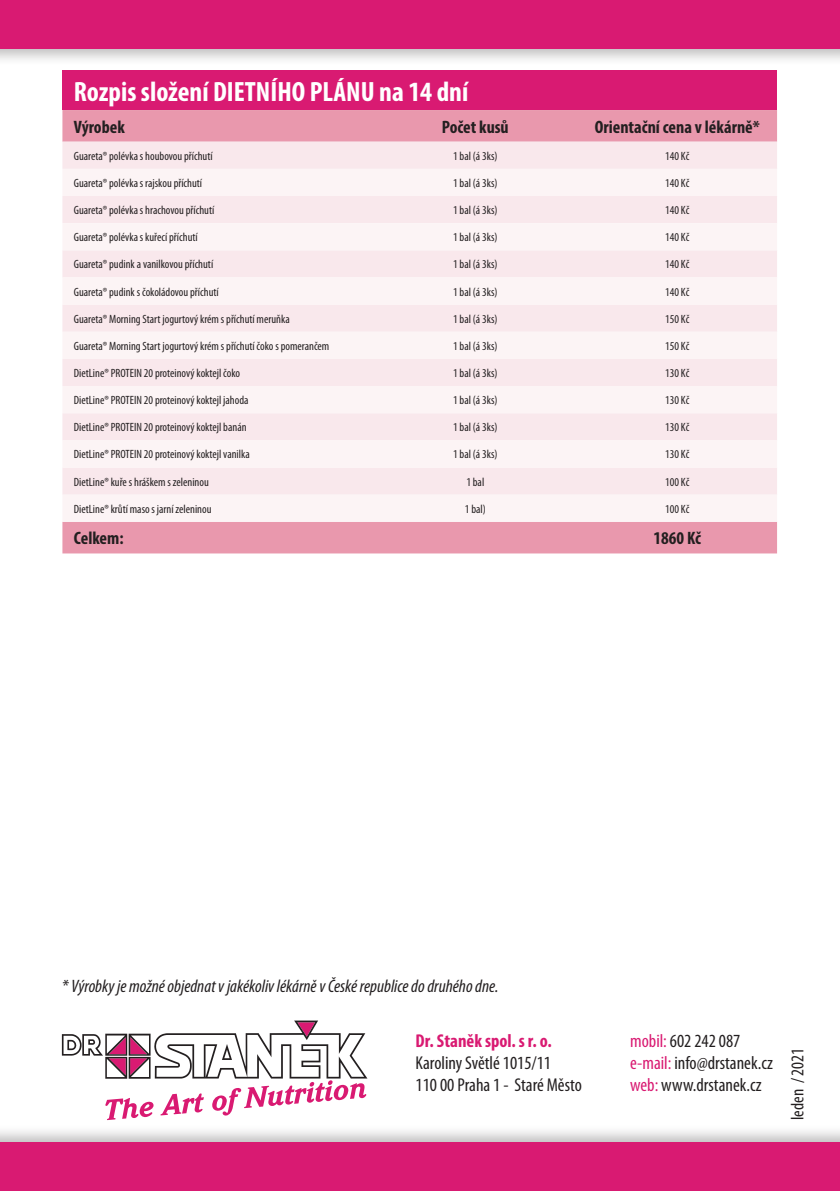
<style>
.page{position:relative;width:840px;height:1191px;background:#fff}
.page>*{position:absolute;margin:0;border:0;box-sizing:border-box;transform-origin:0 0}
.t1{font:700 condensed 28px "Myriad Pro";color:#fff}
.t2{font:condensed 18.6px/22.4px "Myriad Pro";color:#231f20}
.t3{font:700 condensed 18.6px "Myriad Pro";color:#d91a72}
.t4{font:italic condensed 18px "Myriad Pro";color:#231f20}
.t5{font:700 condensed 18px "Myriad Pro";color:#231f20}
.t6{font:condensed 18px "Myriad Pro";color:#231f20}
.t7{font:condensed 12px "Myriad Pro";color:#231f20}
.s1{color:#d91a72}
</style>
<div class="page">
<div style="left:0;top:1125px;width:839px;height:66px;background:#231f20;opacity:.3"></div>
<div style="left:0;top:1142px;width:839px;height:49px;background:#d91a72"></div>
<div style="left:0;top:0;width:839px;height:66px;background:#231f20;opacity:.3"></div>
<div style="left:0;top:0;width:839px;height:48px;background:#d91a72"></div>
<div style="left:62px;top:71px;width:714px;height:39px;background:#d91a72"></div>
<div style="left:62px;top:110px;width:714px;height:443px;background:#e998ad"></div>
<div style="left:62px;top:142px;width:714px;height:27px;background:#f9e8ec"></div>
<svg style="left:62px;top:169px;width:714px;height:353px;fill:#fcf4f5"></svg>
<svg style="left:62px;top:1020px;width:305px;height:100px"></svg>
<h1 class="t1" style="left:74px;top:74px;width:396px">Rozpis složení DIETNÍHO PLÁNU na 14 dní</h1>
<h3 class="t5" style="left:74px;top:115px;width:52px">Výrobek</h3>
<h3 class="t5" style="left:441px;top:115px;width:68px">Počet kusů</h3>
<h3 class="t5" style="left:594px;top:115px;width:166px">Orientační cena v lékárně*</h3>
<p class="t7" style="left:74px;top:149px;width:140px">Guareta® polévka s houbovou příchutí</p>
<p class="t7" style="left:453px;top:149px;width:46px">1 bal (á 3ks)</p>
<p class="t7" style="left:664px;top:149px;width:26px">140 Kč</p>
<p class="t7" style="left:74px;top:176px;width:130px">Guareta® polévka s rajskou příchutí</p>
<p class="t7" style="left:453px;top:176px;width:46px">1 bal (á 3ks)</p>
<p class="t7" style="left:664px;top:176px;width:26px">140 Kč</p>
<p class="t7" style="left:74px;top:203px;width:142px">Guareta® polévka s hrachovou příchutí</p>
<p class="t7" style="left:453px;top:203px;width:46px">1 bal (á 3ks)</p>
<p class="t7" style="left:664px;top:203px;width:26px">140 Kč</p>
<p class="t7" style="left:74px;top:230px;width:125px">Guareta® polévka s kuřecí příchutí</p>
<p class="t7" style="left:453px;top:230px;width:46px">1 bal (á 3ks)</p>
<p class="t7" style="left:664px;top:230px;width:26px">140 Kč</p>
<p class="t7" style="left:74px;top:257px;width:141px">Guareta® pudink a vanilkovou příchutí</p>
<p class="t7" style="left:453px;top:257px;width:46px">1 bal (á 3ks)</p>
<p class="t7" style="left:664px;top:257px;width:26px">140 Kč</p>
<p class="t7" style="left:74px;top:284px;width:146px">Guareta® pudink s čokoládovou příchutí</p>
<p class="t7" style="left:453px;top:284px;width:46px">1 bal (á 3ks)</p>
<p class="t7" style="left:664px;top:284px;width:26px">140 Kč</p>
<p class="t7" style="left:74px;top:311px;width:217px">Guareta® Morning Start jogurtový krém s příchutí meruňka</p>
<p class="t7" style="left:453px;top:311px;width:46px">1 bal (á 3ks)</p>
<p class="t7" style="left:664px;top:311px;width:26px">150 Kč</p>
<p class="t7" style="left:74px;top:339px;width:257px">Guareta® Morning Start jogurtový krém s příchutí čoko s pomerančem</p>
<p class="t7" style="left:453px;top:339px;width:46px">1 bal (á 3ks)</p>
<p class="t7" style="left:664px;top:339px;width:26px">150 Kč</p>
<p class="t7" style="left:74px;top:366px;width:168px">DietLine® PROTEIN 20 proteinový koktejl čoko</p>
<p class="t7" style="left:453px;top:366px;width:46px">1 bal (á 3ks)</p>
<p class="t7" style="left:664px;top:366px;width:26px">130 Kč</p>
<p class="t7" style="left:74px;top:393px;width:176px">DietLine® PROTEIN 20 proteinový koktejl jahoda</p>
<p class="t7" style="left:453px;top:393px;width:46px">1 bal (á 3ks)</p>
<p class="t7" style="left:664px;top:393px;width:26px">130 Kč</p>
<p class="t7" style="left:74px;top:420px;width:174px">DietLine® PROTEIN 20 proteinový koktejl banán</p>
<p class="t7" style="left:453px;top:420px;width:46px">1 bal (á 3ks)</p>
<p class="t7" style="left:664px;top:420px;width:26px">130 Kč</p>
<p class="t7" style="left:74px;top:447px;width:177px">DietLine® PROTEIN 20 proteinový koktejl vanilka</p>
<p class="t7" style="left:453px;top:447px;width:46px">1 bal (á 3ks)</p>
<p class="t7" style="left:664px;top:447px;width:26px">130 Kč</p>
<p class="t7" style="left:74px;top:474px;width:136px">DietLine® kuře s hráškem s zeleninou</p>
<p class="t7" style="left:466px;top:474px;width:19px">1 bal</p>
<p class="t7" style="left:664px;top:474px;width:26px">100 Kč</p>
<p class="t7" style="left:74px;top:501px;width:139px">DietLine® krůtí maso s jarní zeleninou</p>
<p class="t7" style="left:464px;top:501px;width:22px">1 bal)</p>
<p class="t7" style="left:664px;top:501px;width:26px">100 Kč</p>
<h3 class="t5" style="left:74px;top:527px;width:51px">Celkem:</h3>
<h3 class="t5" style="left:653px;top:527px;width:49px">1860 Kč</h3>
<h3 class="t4" style="left:62px;top:975px;width:438px">* Výrobky je možné objednat vjakékoliv lékárně vČeské republice do druhého dne.</h3>
<h2 class="t3" style="left:415px;top:1028px;width:137px">Dr. Staněk spol. s r. o.</h2>
<h2 class="t2" style="left:415px;top:1051px;width:168px">Karoliny Světlé 1015/11<br>110 00 Praha 1 - Staré Město</h2>
<h2 class="t2" style="left:629px;top:1029px;width:144px"><span class="s1">mobil:</span> 602 242 087 <span class="s1">e-mail:</span> info@drstanek.cz <span class="s1">web:</span> www.drstanek.cz</h2>
<h3 class="t6" style="left:786px;top:1120px;width:74px;rotate:-90deg">leden / 2021</h3>
</div>
